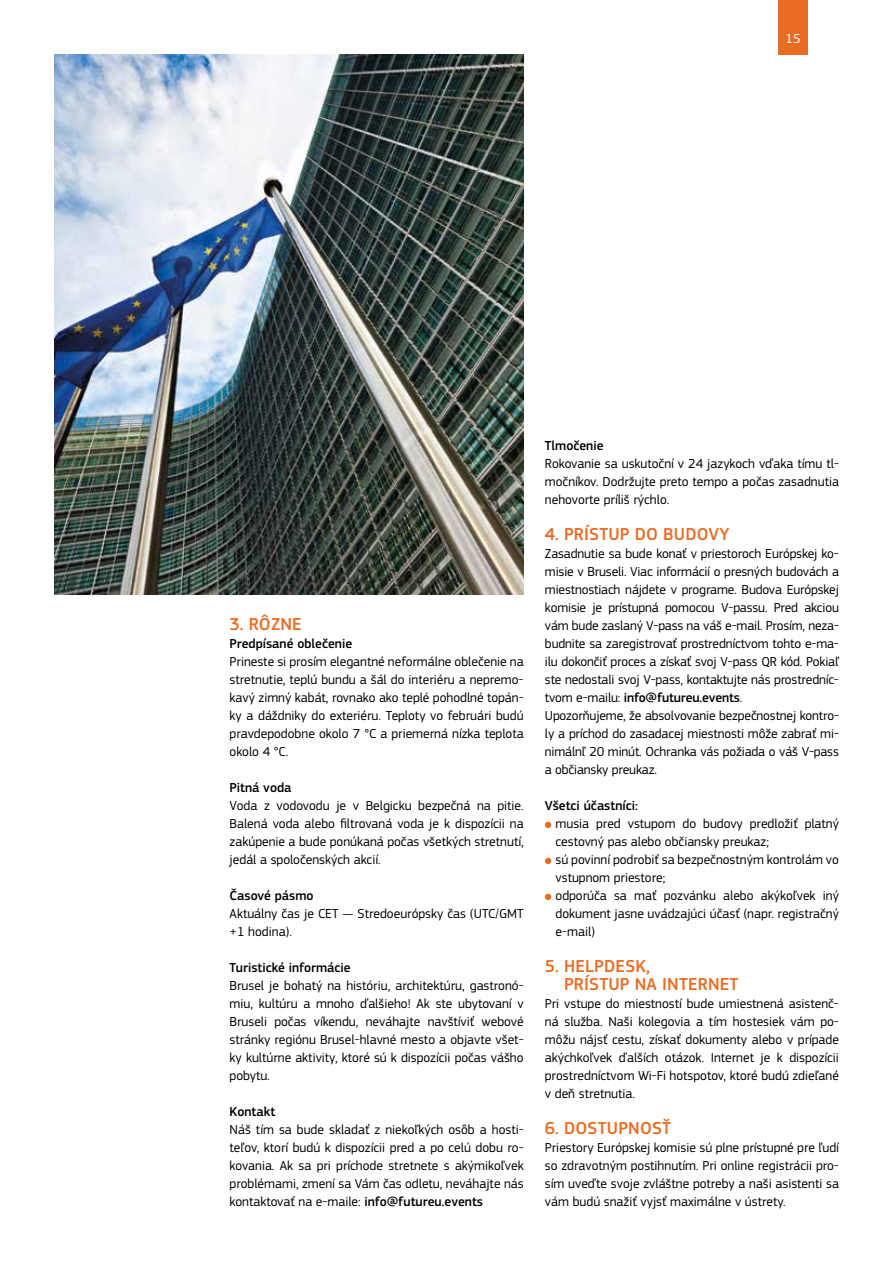
<style>
.page{position:relative;width:893px;height:1263px;background:#fff}
.page>*{position:absolute;margin:0;border:0;box-sizing:border-box;transform-origin:0 0}
.t1{font:500 18px "EC Square Sans Pro";letter-spacing:.01em;color:#ea6b22}
.t2{font:13.5px/18px "EC Square Sans Pro";color:#000;text-align:justify}
.t3{font:500 13.5px "EC Square Sans Pro";color:#000}
.t4{font:13.5px "EC Square Sans Pro";color:#fff}
.s1{font-weight:500}
.s2{color:#fff}
</style>
<div class="page">
<div style="left:778px;top:0;width:30px;height:54px;background:#ea6b22"></div>
<img style="left:54px;top:54px;width:470px;height:540px">
<svg style="left:545px;top:822px;width:6px;height:6px"></svg>
<svg style="left:545px;top:858px;width:6px;height:6px"></svg>
<svg style="left:545px;top:894px;width:6px;height:6px"></svg>
<p class="t4" style="left:785px;top:30px;width:17px">15</p>
<h1 class="t1" style="left:230px;top:614px;width:74px">3. RÔZNE</h1>
<p class="t3" style="left:230px;top:636px;width:124px">Predpísané oblečenie</p>
<p class="t2" style="left:230px;top:653px;width:296px">Prineste si prosím elegantné neformálne oblečenie na stretnutie, teplú bundu a šál do interiéru a nepremo&shy;kavý zimný kabát, rovnako ako teplé pohodlné topán&shy;ky a dáždniky do exteriéru. Teploty vo februári budú pravdepodobne okolo 7 °C a priemerná nízka teplota okolo 4 °C.</p>
<p class="t3" style="left:230px;top:780px;width:63px">Pitná voda</p>
<p class="t2" style="left:230px;top:797px;width:296px">Voda z vodovodu je v Belgicku bezpečná na pitie.<br>Balená voda alebo filtrovaná voda je k dispozícii na zakúpenie a bude ponúkaná počas všetkých stretnutí, jedál a spoločenských akcií.</p>
<p class="t3" style="left:230px;top:888px;width:85px">Časové pásmo</p>
<p class="t2" style="left:230px;top:905px;width:295px">Aktuálny čas je CET — Stredoeurópsky čas (UTC/GMT +1 hodina).</p>
<p class="t3" style="left:230px;top:960px;width:123px">Turistické informácie</p>
<p class="t2" style="left:230px;top:977px;width:296px">Brusel je bohatý na históriu, architektúru, gastronó&shy;miu, kultúru a mnoho ďalšieho! Ak ste ubytovaní v Bruseli počas víkendu, neváhajte navštíviť webové stránky regiónu Brusel-hlavné mesto a objavte všet&shy;ky kultúrne aktivity, ktoré sú k dispozícii počas vášho pobytu.</p>
<p class="t3" style="left:230px;top:1104px;width:47px">Kontakt</p>
<p class="t2" style="left:230px;top:1121px;width:296px">Náš tím sa bude skladať z niekoľkých osôb a hosti&shy;teľov, ktorí budú k dispozícii pred a po celú dobu ro&shy;kovania. Ak sa pri príchode stretnete s akýmikoľvek problémami, zmení sa Vám čas odletu, neváhajte nás kontaktovať na e-maile: <span class="s1">info@futureu.events</span></p>
<p class="t3" style="left:545px;top:438px;width:60px">Tlmočenie</p>
<p class="t2" style="left:545px;top:455px;width:296px">Rokovanie sa uskutoční v 24 jazykoch vďaka tímu tl&shy;močníkov. Dodržujte preto tempo a počas zasadnutia nehovorte príliš rýchlo.</p>
<h1 class="t1" style="left:545px;top:524px;width:186px">4. PRÍSTUP DO BUDOVY</h1>
<p class="t2" style="left:545px;top:545px;width:296px;text-align:left">Zasadnutie sa bude konať v priestoroch Európskej ko&shy;misie v Bruseli. Viac informácií o presných budovách a miestnostiach nájdete v programe. Budova Európskej komisie je prístupná pomocou V-passu. Pred akciou vám bude zaslaný V-pass na váš e-mail. Prosím, neza&shy;budnite sa zaregistrovať prostredníctvom tohto e-ma&shy;ilu dokončiť proces a získať svoj V-pass QR kód. Pokiaľ ste nedostali svoj V-pass, kontaktujte nás prostredníc&shy;tvom e-mailu: <span class="s1">info@futureu.events</span>.<br>Upozorňujeme, že absolvovanie bezpečnostnej kontro&shy;ly a príchod do zasadacej miestnosti môže zabrať mi&shy;nimálnľ 20 minút. Ochranka vás požiada o váš V-pass a občiansky preukaz.</p>
<p class="t3" style="left:545px;top:798px;width:95px">Všetci účastníci:</p>
<p class="t2" style="left:556px;top:815px;width:285px;text-align:left">musia pred vstupom do budovy predložiť platný cestovný pas alebo občiansky preukaz;<br>sú povinní podrobiť sa bezpečnostným kontrolám vo vstupnom priestore;<br>odporúča sa mať pozvánku alebo akýkoľvek iný dokument jasne uvádzajúci účasť (napr. registračný e-mail)</p>
<h1 class="t1" style="left:545px;top:956px;width:106px">5. HELPDESK,</h1>
<h1 class="t1" style="left:545px;top:974px;width:195px"><span class="s2">5.</span> PRÍSTUP NA INTERNET</h1>
<p class="t2" style="left:545px;top:995px;width:296px">Pri vstupe do miestností bude umiestnená asistenč&shy;ná služba. Naši kolegovia a tím hostesiek vám po&shy;môžu nájsť cestu, získať dokumenty alebo v prípade akýchkoľvek ďalších otázok. Internet je k dispozícii prostredníctvom Wi-Fi hotspotov, ktoré budú zdieľané v deň stretnutia.</p>
<h1 class="t1" style="left:545px;top:1118px;width:128px">6. DOSTUPNOSŤ</h1>
<p class="t2" style="left:545px;top:1139px;width:296px">Priestory Európskej komisie sú plne prístupné pre ľudí so zdravotným postihnutím. Pri online registrácii pro&shy;sím uveďte svoje zvláštne potreby a naši asistenti sa vám budú snažiť vyjsť maximálne v ústrety.</p>
</div>
